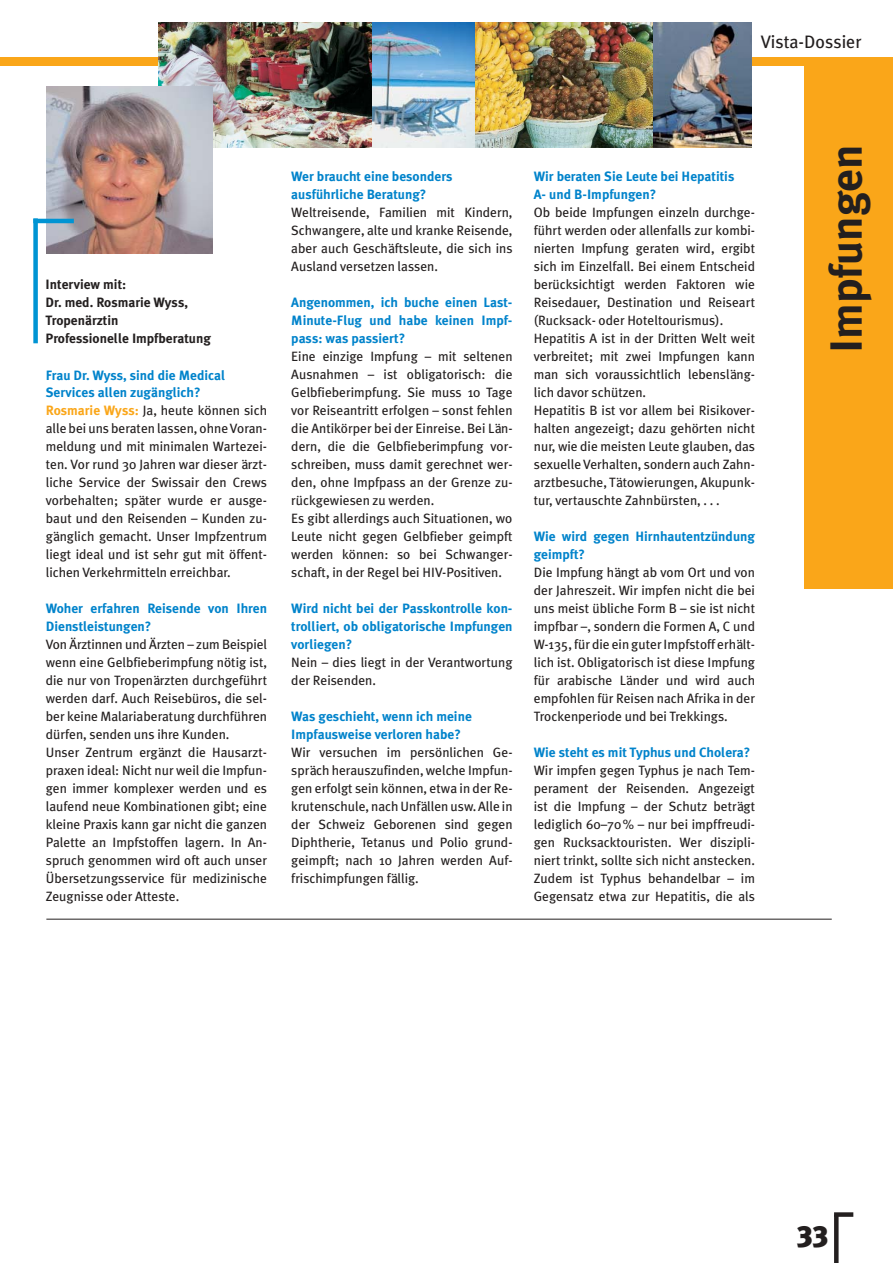
<style>
.page{position:relative;width:893px;height:1263px;background:#fff}
.page>*{position:absolute;margin:0;border:0;box-sizing:border-box;transform-origin:0 0}
.t1{font:700 45px "Meta Plus";color:#231f1f}
.t2{font:900 30px "Meta Plus";color:#231f1f}
.t3{font:18px "Meta Plus";color:#231f1f}
.t4{font:13.5px/18px "Meta Plus";color:#231f1f}
.t5{font:700 13.5px/18px "Meta Plus";color:#0083cb}
.t6{font:700 13.5px/18px "Meta Plus";color:#231f1f}
.s1{font-weight:700;color:#0083cb}
.s2{font-weight:700;color:#faa619}
</style>
<div class="page">
<div style="left:0;top:57px;width:892px;height:9px;background:#faa619"></div>
<div style="left:803px;top:57px;width:89px;height:532px;background:#faa619"></div>
<img style="left:474px;top:23px;width:179px;height:125px">
<img style="left:371px;top:23px;width:103px;height:125px">
<img style="left:159px;top:23px;width:212px;height:125px">
<img style="left:47px;top:87px;width:165px;height:167px">
<hr style="left:33px;top:219px;width:41px;height:4px;background:#0094d3">
<div style="left:33px;top:218px;width:5px;height:125px;background:#0094d3"></div>
<img style="left:653px;top:23px;width:98px;height:125px">
<svg style="left:834px;top:1217px;width:4px;height:46px"></svg>
<div style="left:834px;top:1212px;width:19px;height:5px;background:#231f1f"></div>
<hr style="left:46px;top:919px;width:785px;height:1px;background:#231f1f">
<h3 class="t3" style="left:760px;top:35px;width:102px">Vista-Dossier</h3>
<p class="t6" style="left:46px;top:277px;width:167px">Interview mit:<br>Dr. med. Rosmarie Wyss,<br>Tropenärztin<br>Professionelle Impfberatung</p>
<p class="t4" style="left:46px;top:367px;width:223px"><span class="s1">Frau Dr. Wyss, sind die Medical Services allen zugänglich?<br></span><span class="s2">Rosmarie Wyss:</span> Ja, heute können sich alle bei uns beraten lassen, ohne Voran&shy;meldung und mit minimalen Wartezei&shy;ten. Vor rund 30 Jahren war dieser ärzt&shy;liche Service der Swissair den Crews vorbehalten; später wurde er ausge&shy;baut und den Reisenden – Kunden zu&shy;gänglich gemacht. Unser Impfzentrum liegt ideal und ist sehr gut mit öffent&shy;lichen Verkehrmitteln erreichbar.</p>
<p class="t5" style="left:46px;top:601px;width:223px">Woher erfahren Reisende von Ihren<br>Dienstleistungen?</p>
<p class="t4" style="left:46px;top:637px;width:223px">Von Ärztinnen und Ärzten – zum Beispiel wenn eine Gelbfieberimpfung nötig ist, die nur von Tropenärzten durchgeführt werden darf. Auch Reisebüros, die sel&shy;ber keine Malariaberatung durchführen dürfen, senden uns ihre Kunden.<br>Unser Zentrum ergänzt die Hausarzt&shy;praxen ideal: Nicht nur weil die Impfun&shy;gen immer komplexer werden und es laufend neue Kombinationen gibt; eine kleine Praxis kann gar nicht die ganzen Palette an Impfstoffen lagern. In An&shy;spruch genommen wird oft auch unser Übersetzungsservice für medizinische Zeugnisse oder Atteste.</p>
<p class="t5" style="left:291px;top:169px;width:163px">Wer braucht eine besonders ausführliche Beratung?</p>
<p class="t4" style="left:291px;top:205px;width:223px;text-align:justify">Weltreisende, Familien mit Kindern, Schwangere, alte und kranke Reisende, aber auch Geschäftsleute, die sich ins Ausland versetzen lassen.</p>
<p class="t5" style="left:291px;top:295px;width:223px;text-align:justify">Angenommen, ich buche einen Last-Minute-Flug und habe keinen Impf&shy;pass: was passiert?</p>
<p class="t4" style="left:291px;top:349px;width:223px">Eine einzige Impfung – mit seltenen Ausnahmen – ist obligatorisch: die Gelbfieberimpfung. Sie muss 10 Tage vor Reiseantritt erfolgen – sonst fehlen die Antikörper bei der Einreise. Bei Län&shy;dern, die die Gelbfieberimpfung vor&shy;schreiben, muss damit gerechnet wer&shy;den, ohne Impfpass an der Grenze zu&shy;rückgewiesen zu werden.<br>Es gibt allerdings auch Situationen, wo Leute nicht gegen Gelbfieber geimpft werden können: so bei Schwanger&shy;schaft, in der Regel bei HIV-Positiven.</p>
<p class="t5" style="left:291px;top:601px;width:223px;text-align:justify">Wird nicht bei der Passkontrolle kon&shy;trolliert, ob obligatorische Impfungen vorliegen?</p>
<p class="t4" style="left:291px;top:655px;width:223px">Nein – dies liegt in der Verantwortung der Reisenden.</p>
<p class="t5" style="left:291px;top:709px;width:182px">Was geschieht, wenn ich meine<br>Impfausweise verloren habe?</p>
<p class="t4" style="left:291px;top:745px;width:223px;text-align:justify">Wir versuchen im persönlichen Ge&shy;spräch herauszufinden, welche Impfun&shy;gen erfolgt sein können, etwa in der Re&shy;krutenschule, nach Unfällen usw. Alle in der Schweiz Geborenen sind gegen Diphtherie, Tetanus und Polio grund&shy;geimpft; nach 10 Jahren werden Auf&shy;frischimpfungen fällig.</p>
<p class="t5" style="left:534px;top:169px;width:202px">Wir beraten Sie Leute bei Hepatitis<br>A- und B-Impfungen?</p>
<p class="t4" style="left:534px;top:205px;width:223px">Ob beide Impfungen einzeln durchge&shy;führt werden oder allenfalls zur kombi&shy;nierten Impfung geraten wird, ergibt sich im Einzelfall. Bei einem Entscheid berücksichtigt werden Faktoren wie Reisedauer, Destination und Reiseart (Rucksack- oder Hoteltourismus).<br>Hepatitis A ist in der Dritten Welt weit verbreitet; mit zwei Impfungen kann man sich voraussichtlich lebensläng&shy;lich davor schützen.<br>Hepatitis B ist vor allem bei Risikover&shy;halten angezeigt; dazu gehörten nicht nur, wie die meisten Leute glauben, das sexuelle Verhalten, sondern auch Zahn&shy;arztbesuche, Tätowierungen, Akupunk&shy;tur, vertauschte Zahnbürsten, . . .</p>
<p class="t5" style="left:534px;top:529px;width:223px">Wie wird gegen Hirnhautentzündung geimpft?</p>
<p class="t4" style="left:534px;top:565px;width:223px;text-align:justify">Die Impfung hängt ab vom Ort und von der Jahreszeit. Wir impfen nicht die bei uns meist übliche Form B – sie ist nicht impfbar –, sondern die Formen A, C und W-135, für die ein guter Impfstoff erhält&shy;lich ist. Obligatorisch ist diese Impfung für arabische Länder und wird auch empfohlen für Reisen nach Afrika in der Trockenperiode und bei Trekkings.</p>
<p class="t5" style="left:534px;top:745px;width:218px">Wie steht es mit Typhus und Cholera?</p>
<p class="t4" style="left:534px;top:763px;width:223px;text-align:justify">Wir impfen gegen Typhus je nach Tem&shy;perament der Reisenden. Angezeigt ist die Impfung – der Schutz beträgt lediglich 60–70% – nur bei impffreudi&shy;gen Rucksacktouristen. Wer diszipli&shy;niert trinkt, sollte sich nicht anstecken.<br>Zudem ist Typhus behandelbar – im Gegensatz etwa zur Hepatitis, die als</p>
<h1 class="t1" style="left:827px;top:353px;width:210px;rotate:-90deg">Impfungen</h1>
<h2 class="t2" style="left:797px;top:1221px;width:33px">33</h2>
</div>
